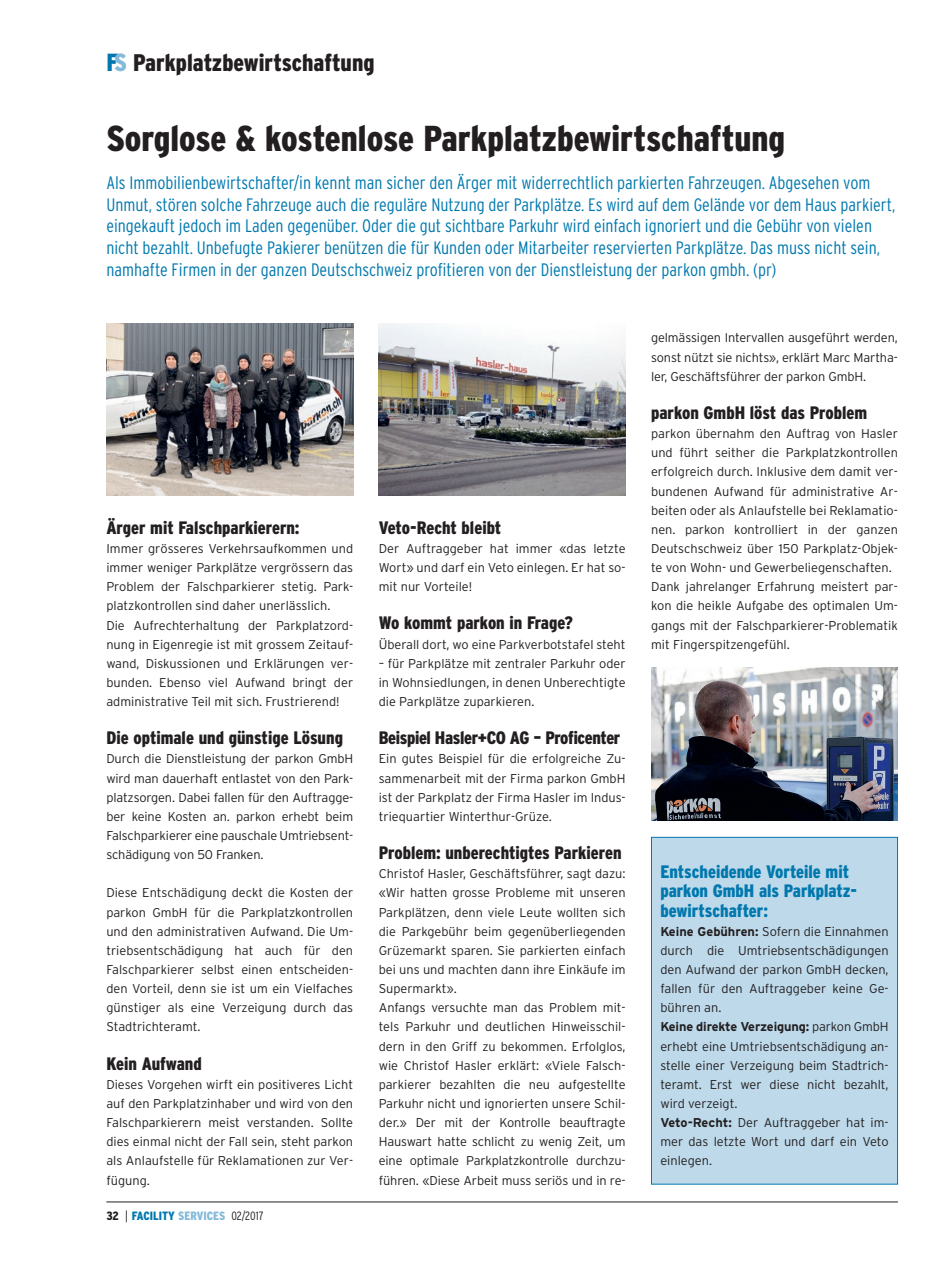
<style>
.page{position:relative;width:949px;height:1276px;background:#fff}
.page>*{position:absolute;margin:0;border:0;box-sizing:border-box;transform-origin:0 0}
.t1{font:900 condensed 36px "Interstate";color:#231f20}
.t2{font:900 condensed 24px "Interstate";color:#231f20}
.t3{font:300 condensed 18px/21.6px "Interstate";color:#0078ae}
.t4{font:900 condensed 18px "Interstate";color:#231f20}
.t5{font:900 condensed 18px/19.2px "Interstate";color:#0078ae}
.t6{font:900 condensed 18px "Interstate";letter-spacing:-.02em;color:#231f20}
.t7{font:300 12.75px/19.2px "Interstate";color:#231f20;text-align:justify}
.t8{font:900 condensed 12px "Interstate";color:#0078ae}
.s1{font-size:24.75px;color:#0078ae}
.s2{font-size:24.75px;color:#83b9d9}
.s3{color:#231f20}
.s4{font-weight:300;font-stretch:normal;color:#231f20}
.s5{color:#83b9d9}
.s6{font-weight:300;color:#231f20}
.s7{font-weight:700}
</style>
<div class="page">
<hr style="left:106px;top:1201px;width:791px;height:1px;background:#231f20">
<div style="left:651px;top:837px;width:246px;height:347px;background:#bdd9ea"></div>
<div style="left:651px;top:837px;width:246px;height:347px;border:1px solid #0078ae"></div>
<img style="left:106px;top:323px;width:247px;height:172px">
<img style="left:378px;top:323px;width:247px;height:172px">
<img style="left:651px;top:668px;width:246px;height:153px">
<h2 class="t2" style="left:106px;top:49px;width:269px"><span class="s1">F</span><span class="s2">S</span> Parkplatzbewirtschaftung</h2>
<h1 class="t1" style="left:106px;top:118px;width:680px">Sorglose &amp; kostenlose Parkplatzbewirtschaftung</h1>
<p class="t3" style="left:106px;top:172px;width:790px">Als Immobilienbewirtschafter/in kennt man sicher den Ärger mit widerrechtlich parkierten Fahrzeugen. Abgesehen vom Unmut, stören solche Fahrzeuge auch die reguläre Nutzung der Parkplätze. Es wird auf dem Gelände vor dem Haus parkiert, eingekauft jedoch im Laden gegenüber. Oder die gut sichtbare Parkuhr wird einfach ignoriert und die Gebühr von vielen nicht bezahlt. Unbefugte Pakierer benützen die für Kunden oder Mitarbeiter reservierten Parkplätze. Das muss nicht sein, namhafte Firmen in der ganzen Deutschschweiz profitieren von der Dienstleistung der parkon gmbh. (pr)</p>
<h3 class="t4" style="left:106px;top:517px;width:195px">Ärger mit Falschparkierern:</h3>
<p class="t7" style="left:106px;top:539px;width:248px;text-align:left">Immer grösseres Verkehrsaufkommen und immer weniger Parkplätze vergrössern das Problem der Falschparkierer stetig. Park&shy;platzkontrollen sind daher unerlässlich.<br>Die Aufrechterhaltung der Parkplatzord&shy;nung in Eigenregie ist mit grossem Zeitauf&shy;wand, Diskussionen und Erklärungen ver&shy;bunden. Ebenso viel Aufwand bringt der administrative Teil mit sich. Frustrierend!</p>
<h3 class="t4" style="left:106px;top:728px;width:238px">Die optimale und günstige Lösung</h3>
<p class="t7" style="left:106px;top:749px;width:248px">Durch die Dienstleistung der parkon GmbH wird man dauerhaft entlastet von den Park&shy;platzsorgen. Dabei fallen für den Auftragge&shy;ber keine Kosten an. parkon erhebt beim Falschparkierer eine pauschale Umtriebsent&shy;schädigung von 50 Franken.</p>
<p class="t7" style="left:106px;top:883px;width:248px">Diese Entschädigung deckt die Kosten der parkon GmbH für die Parkplatzkontrollen und den administrativen Aufwand. Die Um&shy;triebsentschädigung hat auch für den Falschparkierer selbst einen entscheiden&shy;den Vorteil, denn sie ist um ein Vielfaches günstiger als eine Verzeigung durch das Stadtrichteramt.</p>
<h3 class="t4" style="left:106px;top:1053px;width:97px">Kein Aufwand</h3>
<p class="t7" style="left:106px;top:1074px;width:248px">Dieses Vorgehen wirft ein positiveres Licht auf den Parkplatzinhaber und wird von den Falschparkierern meist verstanden. Sollte dies einmal nicht der Fall sein, steht parkon als Anlaufstelle für Reklamationen zur Ver&shy;fügung.</p>
<p class="t8" style="left:106px;top:1208px;width:159px"><span class="s3">32</span> <span class="s4">|</span> FACILITY <span class="s5">SERVICES</span> <span class="s6">02/2017</span></p>
<h3 class="t4" style="left:378px;top:517px;width:124px">Veto-Recht bleibt</h3>
<p class="t7" style="left:378px;top:539px;width:248px">Der Auftraggeber hat immer «das letzte Wort» und darf ein Veto einlegen. Er hat so&shy;mit nur Vorteile!</p>
<h3 class="t4" style="left:378px;top:613px;width:195px">Wo kommt parkon in Frage?</h3>
<p class="t7" style="left:378px;top:634px;width:248px">Überall dort, wo eine Parkverbotstafel steht</p>
<p class="t7" style="left:378px;top:653px;width:248px">– für Parkplätze mit zentraler Parkuhr oder in Wohnsiedlungen, in denen Unberechtigte die Parkplätze zuparkieren.</p>
<h3 class="t6" style="left:378px;top:728px;width:243px">Beispiel Hasler+CO AG – Proficenter</h3>
<p class="t7" style="left:378px;top:749px;width:248px">Ein gutes Beispiel für die erfolgreiche Zu&shy;sammenarbeit mit der Firma parkon GmbH ist der Parkplatz der Firma Hasler im Indus&shy;triequartier Winterthur-Grüze.</p>
<h3 class="t4" style="left:378px;top:843px;width:244px">Problem: unberechtigtes Parkieren</h3>
<p class="t7" style="left:378px;top:864px;width:248px;text-align:left">Christof Hasler, Geschäftsführer, sagt dazu: «Wir hatten grosse Probleme mit unseren Parkplätzen, denn viele Leute wollten sich die Parkgebühr beim gegenüberliegenden Grüzemarkt sparen. Sie parkierten einfach bei uns und machten dann ihre Einkäufe im Supermarkt».<br>Anfangs versuchte man das Problem mit&shy;tels Parkuhr und deutlichen Hinweisschil&shy;dern in den Griff zu bekommen. Erfolglos, wie Christof Hasler erklärt: «Viele Falsch&shy;parkierer bezahlten die neu aufgestellte Parkuhr nicht und ignorierten unsere Schil&shy;der.» Der mit der Kontrolle beauftragte Hauswart hatte schlicht zu wenig Zeit, um eine optimale Parkplatzkontrolle durchzu&shy;führen. «Diese Arbeit muss seriös und in re-</p>
<p class="t7" style="left:651px;top:328px;width:248px">gelmässigen Intervallen ausgeführt werden, sonst nützt sie nichts», erklärt Marc Martha&shy;ler, Geschäftsführer der parkon GmbH.</p>
<h3 class="t4" style="left:651px;top:403px;width:217px">parkon GmbH löst das Problem</h3>
<p class="t7" style="left:651px;top:424px;width:248px;text-align:left">parkon übernahm den Auftrag von Hasler und führt seither die Parkplatzkontrollen erfolgreich durch. Inklusive dem damit ver&shy;bundenen Aufwand für administrative Ar&shy;beiten oder als Anlaufstelle bei Reklamatio&shy;nen. parkon kontrolliert in der ganzen Deutschschweiz über 150 Parkplatz-Objek&shy;te von Wohn- und Gewerbeliegenschaften.<br>Dank jahrelanger Erfahrung meistert par&shy;kon die heikle Aufgabe des optimalen Um&shy;gangs mit der Falschparkierer-Problematik mit Fingerspitzengefühl.</p>
<h3 class="t5" style="left:660px;top:862px;width:196px">Entscheidende Vorteile mit parkon GmbH als Parkplatz&shy;bewirtschafter:</h3>
<p class="t7" style="left:660px;top:921px;width:230px;text-align:left"><span class="s7">Keine Gebühren:</span> Sofern die Einnahmen durch die Umtriebsentschädigungen den Aufwand der parkon GmbH decken, fallen für den Auftraggeber keine Ge&shy;bühren an.<br><span class="s7">Keine direkte Verzeigung:</span> parkon GmbH erhebt eine Umtriebsentschädigung an&shy;stelle einer Verzeigung beim Stadtrich&shy;teramt. Erst wer diese nicht bezahlt, wird verzeigt.<br><span class="s7">Veto-Recht:</span> Der Auftraggeber hat im&shy;mer das letzte Wort und darf ein Veto einlegen.</p>
</div>
